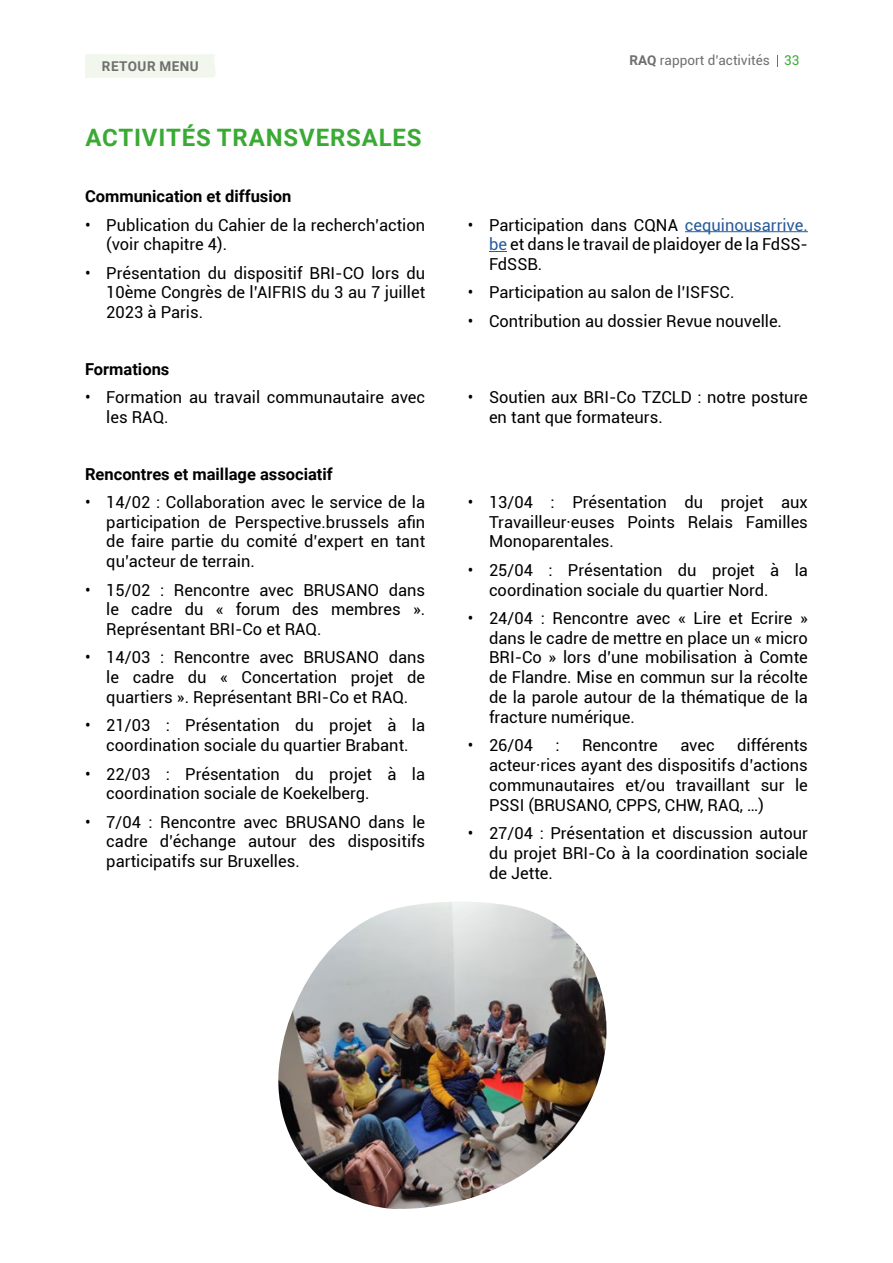
<style>
.page{position:relative;width:893px;height:1263px;background:#fff}
.page>*{position:absolute;margin:0;border:0;box-sizing:border-box;transform-origin:0 0}
.corps_txt{font:700 24px "Roboto";letter-spacing:.035em;color:#3aaa35}
.t1{font:16.5px/19.8px "Roboto";color:#000;text-align:justify}
.corps_txt-2{font:700 16.5px "Roboto";color:#000}
.t2{font:13.5px "Roboto";color:#706f6f}
.t3{font:700 13.5px "Roboto";letter-spacing:.035em;color:#706f6f}
.s1{font-weight:700}
.s2{color:#3aaa35}
.s3{color:#275b9b}
</style>
<div class="page">
<div style="left:85px;top:54px;width:131px;height:24px;background:#f1f7ed"></div>
<hr style="left:685px;top:231px;width:123px;height:1px;background:#275b9b">
<svg style="left:489px;top:251px;width:18px;height:1px"></svg>
<img style="left:278px;top:902px;width:329px;height:307px">
<p class="t3" style="left:102px;top:57px;width:98px">RETOUR MENU</p>
<p class="t2" style="left:630px;top:51px;width:171px"><span class="s1">RAQ</span> rapport d’activités <span class="s2">33</span></p>
<p class="corps_txt" style="left:85px;top:120px;width:338px">ACTIVITÉS TRANSVERSALES</p>
<p class="corps_txt-2" style="left:85px;top:185px;width:208px">Communication et diffusion</p>
<p class="t1" style="left:106px;top:214px;width:320px;text-indent:-21px">• Publication du Cahier de la recherch’action (voir chapitre 4).</p>
<p class="t1" style="left:106px;top:262px;width:320px;text-indent:-21px">• Présentation du dispositif BRI-CO lors du 10ème Congrès de l’AIFRIS du 3 au 7 juillet 2023 à Paris.</p>
<p class="t1" style="left:489px;top:214px;width:320px;text-indent:-21px">• Participation dans CQNA <span class="s3">cequinousarrive. be</span> et dans le travail de plaidoyer de la FdSS-FdSSB.</p>
<p class="t1" style="left:468px;top:282px;width:268px">• Participation au salon de l’ISFSC.</p>
<p class="t1" style="left:468px;top:310px;width:316px">• Contribution au dossier Revue nouvelle.</p>
<p class="corps_txt-2" style="left:85px;top:357px;width:86px">Formations</p>
<p class="t1" style="left:106px;top:387px;width:320px;text-indent:-21px">• Formation au travail communautaire avec les RAQ.</p>
<p class="t1" style="left:489px;top:387px;width:320px;text-indent:-21px">• Soutien aux BRI-Co TZCLD : notre posture en tant que formateurs.</p>
<p class="corps_txt-2" style="left:85px;top:462px;width:249px">Rencontres et maillage associatif</p>
<p class="t1" style="left:106px;top:491px;width:320px;text-indent:-21px">• 14/02 : Collaboration avec le service de la participation de Perspective.brussels afin de faire partie du comité d’expert en tant qu’acteur de terrain.</p>
<p class="t1" style="left:106px;top:579px;width:320px;text-indent:-21px">• 15/02 : Rencontre avec BRUSANO dans le cadre du « forum des membres ».<br>Représentant BRI-Co et RAQ.</p>
<p class="t1" style="left:106px;top:647px;width:320px;text-indent:-21px">• 14/03 : Rencontre avec BRUSANO dans le cadre du « Concertation projet de quartiers ». Représentant BRI-Co et RAQ.</p>
<p class="t1" style="left:85px;top:715px;width:342px;text-align:center">• 21/03 : Présentation du projet à la coordination sociale du quartier Brabant.</p>
<p class="t1" style="left:106px;top:763px;width:320px;text-indent:-21px">• 22/03 : Présentation du projet à la coordination sociale de Koekelberg.</p>
<p class="t1" style="left:106px;top:811px;width:320px;text-indent:-21px">• 7/04 : Rencontre avec BRUSANO dans le cadre d’échange autour des dispositifs participatifs sur Bruxelles.</p>
<p class="t1" style="left:489px;top:491px;width:320px;text-indent:-21px">• 13/04 : Présentation du projet aux Travailleur·euses Points Relais Familles Monoparentales.</p>
<p class="t1" style="left:489px;top:559px;width:320px;text-indent:-21px">• 25/04 : Présentation du projet à la coordination sociale du quartier Nord.</p>
<p class="t1" style="left:489px;top:607px;width:320px;text-indent:-21px">• 24/04 : Rencontre avec « Lire et Ecrire » dans le cadre de mettre en place un « micro BRI-Co » lors d’une mobilisation à Comte de Flandre. Mise en commun sur la récolte de la parole autour de la thématique de la fracture numérique.</p>
<p class="t1" style="left:468px;top:735px;width:67px">• 26/04</p>
<p class="t1" style="left:555px;top:735px;width:6px">:</p>
<p class="t1" style="left:582px;top:735px;width:77px">Rencontre</p>
<p class="t1" style="left:680px;top:735px;width:36px">avec</p>
<p class="t1" style="left:489px;top:735px;width:320px;text-indent:248px">différents acteur·rices ayant des dispositifs d’actions communautaires et/ou travaillant sur le PSSI (BRUSANO, CPPS, CHW, RAQ, …)</p>
<p class="t1" style="left:489px;top:822px;width:320px;text-indent:-21px">• 27/04 : Présentation et discussion autour du projet BRI-Co à la coordination sociale de Jette.</p>
</div>
